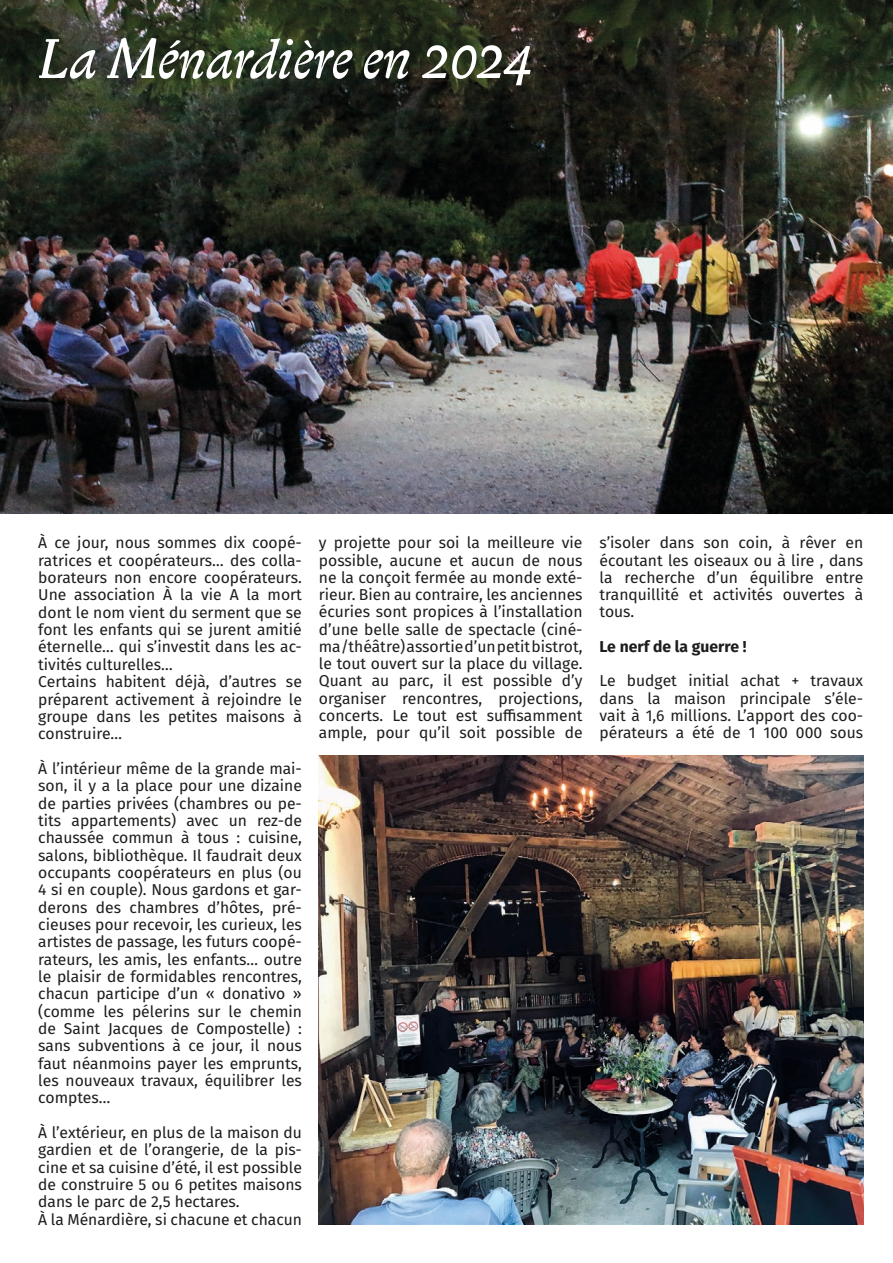
<style>
.page{position:relative;width:893px;height:1263px;background:#fff}
.page>*{position:absolute;margin:0;border:0;box-sizing:border-box;transform-origin:0 0}
.t1{font:italic 54px "Biblon ITC Std";color:#fff}
.t2{font:15.75px/17.4px "Fira Sans";color:#1d1d1b;text-align:justify}
.t3{font:700 15.75px "Fira Sans";color:#1d1d1b}
</style>
<div class="page">
<img style="left:0;top:0;width:893px;height:513px">
<img style="left:319px;top:756px;width:544px;height:469px">
<h1 class="t1" style="left:38px;top:29px;width:494px">La Ménardière en 2024</h1>
<p class="t2" style="left:38px;top:534px;width:265px;text-align:left">À ce jour, nous sommes dix coopé&shy;ratrices et coopérateurs… des colla&shy;borateurs non encore coopérateurs.<br>Une association À la vie A la mort dont le nom vient du serment que se font les enfants qui se jurent amitié éternelle… qui s’investit dans les ac&shy;tivités culturelles…<br>Certains habitent déjà, d’autres se préparent activement à rejoindre le groupe dans les petites maisons à construire…</p>
<p class="t2" style="left:38px;top:759px;width:265px">À l’intérieur même de la grande mai&shy;son, il y a la place pour une dizaine de parties privées (chambres ou pe&shy;tits appartements) avec un rez-de chaussée commun à tous : cuisine, salons, bibliothèque. Il faudrait deux occupants coopérateurs en plus (ou 4 si en couple). Nous gardons et gar&shy;derons des chambres d’hôtes, pré&shy;cieuses pour recevoir, les curieux, les artistes de passage, les futurs coopé&shy;rateurs, les amis, les enfants… outre le plaisir de formidables rencontres, chacun participe d’un « donativo » (comme les pélerins sur le chemin de Saint Jacques de Compostelle) : sans subventions à ce jour, il nous faut néanmoins payer les emprunts, les nouveaux travaux, équilibrer les comptes…</p>
<p class="t2" style="left:38px;top:1123px;width:265px;text-align:left">À l’extérieur, en plus de la maison du gardien et de l’orangerie, de la pis&shy;cine et sa cuisine d’été, il est possible de construire 5 ou 6 petites maisons dans le parc de 2,5 hectares.<br>À la Ménardière, si chacune et chacun</p>
<p class="t2" style="left:319px;top:534px;width:265px">y projette pour soi la meilleure vie possible, aucune et aucun de nous ne la conçoit fermée au monde exté&shy;rieur. Bien au contraire, les anciennes écuries sont propices à l’installation d’une belle salle de spectacle (ciné&shy;ma/théâtre) assortie d’un petit bistrot, le tout ouvert sur la place du village.<br>Quant au parc, il est possible d’y organiser rencontres, projections, concerts. Le tout est suffisamment ample, pour qu’il soit possible de</p>
<p class="t2" style="left:600px;top:534px;width:265px">s’isoler dans son coin, à rêver en écoutant les oiseaux ou à lire , dans la recherche d’un équilibre entre tranquillité et activités ouvertes à tous.</p>
<p class="t3" style="left:600px;top:633px;width:149px">Le nerf de la guerre !</p>
<p class="t2" style="left:600px;top:672px;width:265px">Le budget initial achat + travaux dans la maison principale s’éle&shy;vait à 1,6 millions. L’apport des coo&shy;pérateurs a été de 1 100 000 sous</p>
</div>
